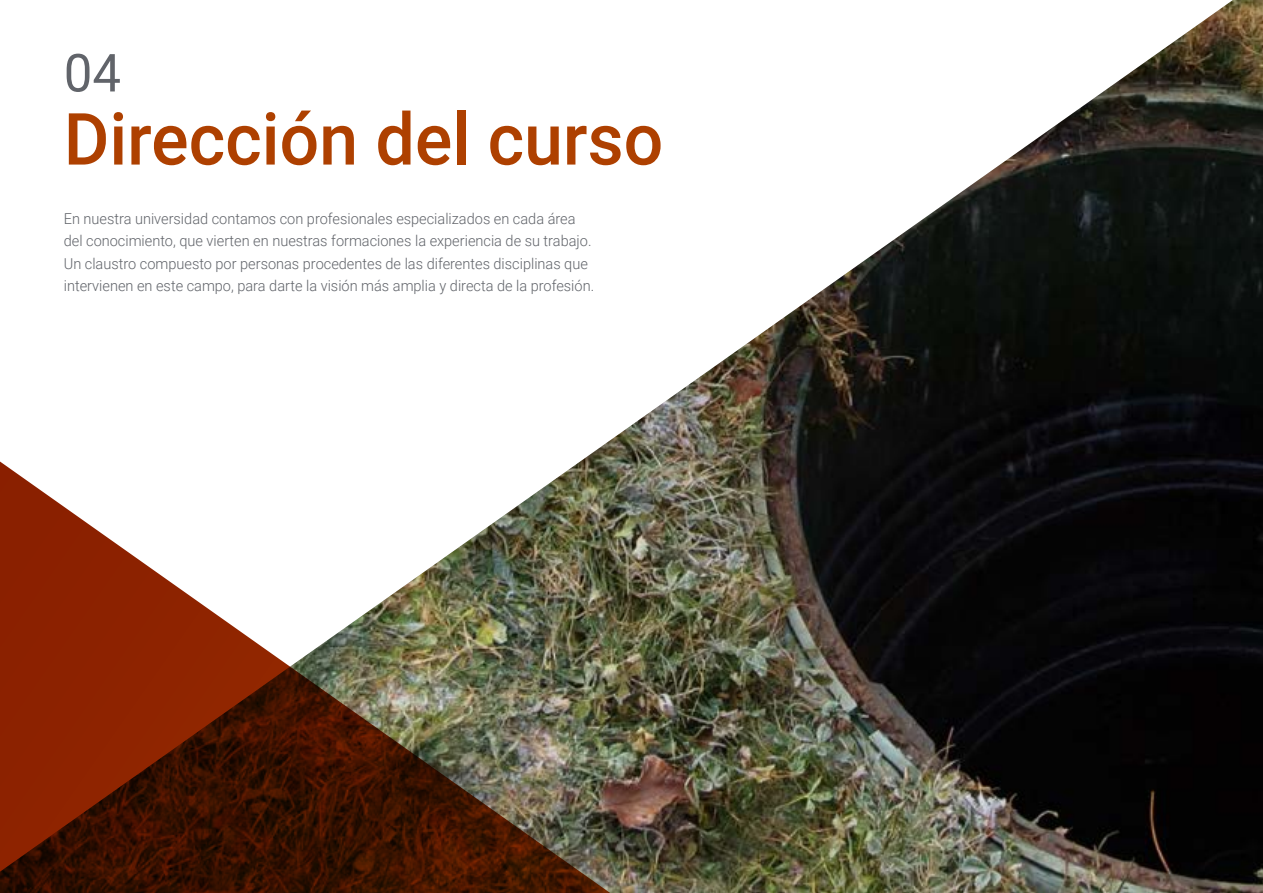
<style>
.page{position:relative;width:1263px;height:893px;background:#fff}
.page>*{position:absolute;margin:0;border:0;box-sizing:border-box;transform-origin:0 0}
.t1{font:500 72px "Roboto";color:#ae4000}
.t2{font:52.5px "Roboto";color:#61646a}
.t3{font:300 15px/22.5px "Roboto";color:#61646a}
</style>
<div class="page">
<img style="left:602px;top:0;width:661px;height:893px">
<svg style="left:0;top:446px;width:640px;height:447px"></svg>
<h2 class="t2" style="left:64px;top:36px;width:59px">04</h2>
<h1 class="t1" style="left:64px;top:89px;width:601px">Dirección del curso</h1>
<p class="t3" style="left:64px;top:207px;width:532px">En nuestra universidad contamos con profesionales especializados en cada área del conocimiento, que vierten en nuestras formaciones la experiencia de su trabajo.<br>Un claustro compuesto por personas procedentes de las diferentes disciplinas que intervienen en este campo, para darte la visión más amplia y directa de la profesión.</p>
</div>
